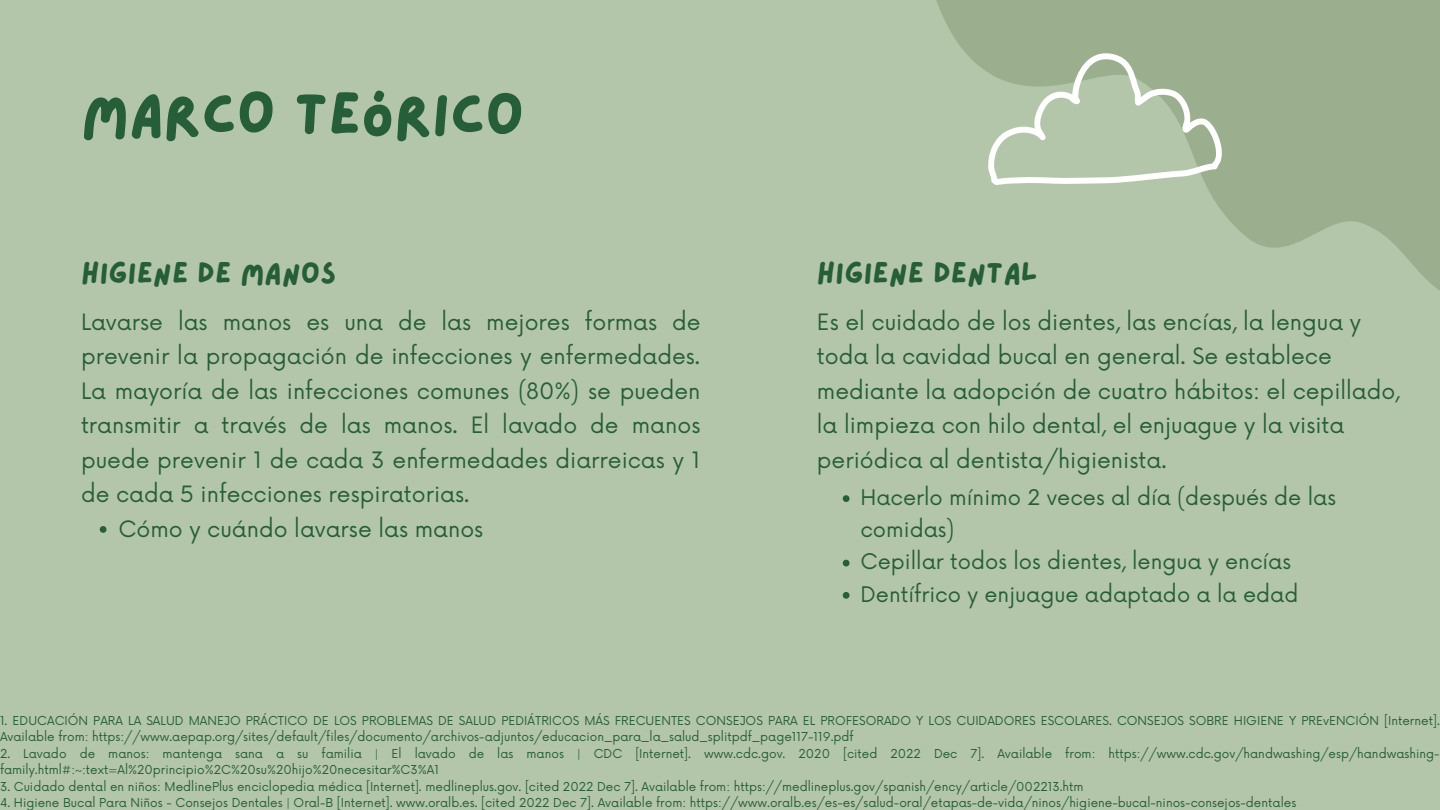
<style>
.page{position:relative;width:1440px;height:810px;background:#b4c6a9}
.page>*{position:absolute;margin:0;border:0;box-sizing:border-box;transform-origin:0 0}
.t1{font:60px "Lazydog";color:#265e39}
.t2{font:30px "Lazydog";color:#265e39}
.t3{font:22px/34.5px "Now";color:#265e39;text-align:justify}
.t4{font:21px/32.2px "Now";color:#265e39}
.t5{font:12px/16.5px "Now";color:#265e39}
</style>
<div class="page">
<svg style="left:936px;top:0;width:504px;height:291px;fill:#9baf8f"></svg>
<svg style="left:987px;top:49px;width:236px;height:136px"></svg>
<svg style="left:100px;top:526px;width:6px;height:7px"></svg>
<svg style="left:843px;top:495px;width:7px;height:7px"></svg>
<svg style="left:843px;top:560px;width:7px;height:6px"></svg>
<svg style="left:843px;top:592px;width:7px;height:7px"></svg>
<h1 class="t1" style="left:81px;top:85px;width:445px">MARCO TEÓRICO</h1>
<h2 class="t2" style="left:81px;top:259px;width:257px">HIGIENE DE MANOS</h2>
<p class="t3" style="left:81px;top:306px;width:621px">Lavarse las manos es una de las mejores formas de prevenir la propagación de infecciones y enfermedades.<br>La mayoría de las infecciones comunes (80%) se pueden transmitir a través de las manos. El lavado de manos puede prevenir 1 de cada 3 enfermedades diarreicas y 1 de cada 5 infecciones respiratorias.</p>
<h3 class="t3" style="left:118px;top:513px;width:366px">Cómo y cuándo lavarse las manos</h3>
<h2 class="t2" style="left:817px;top:259px;width:222px">HIGIENE DENTAL</h2>
<p class="t3" style="left:817px;top:306px;width:585px;text-align:left">Es el cuidado de los dientes, las encías, la lengua y toda la cavidad bucal en general. Se establece mediante la adopción de cuatro hábitos: el cepillado, la limpieza con hilo dental, el enjuague y la visita periódica al dentista/higienista.</p>
<h3 class="t4" style="left:860px;top:482px;width:477px">Hacerlo mínimo 2 veces al día (después de las comidas)<br>Cepillar todos los dientes, lengua y encías Dentífrico y enjuague adaptado a la edad</h3>
<p class="t5" style="left:0;top:713px;width:1441px">1. EDUCACIÓN PARA LA SALUD MANEJO PRÁCTICO DE LOS PROBLEMAS DE SALUD PEDIÁTRICOS MÁS FRECUENTES CONSEJOS PARA EL PROFESORADO Y LOS CUIDADORES ESCOLARES. CONSEJOS SOBRE HIGIENE Y PREvENCIÓN [Internet].<br>Available from: https://www.aepap.org/sites/default/files/documento/archivos-adjuntos/educacion_para_la_salud_splitpdf_page117-119.pdf</p>
<p class="t5" style="left:0;top:746px;width:1441px">2. Lavado de manos: mantenga sana a su familia | El lavado de las manos | CDC [Internet]. www.cdc.gov. 2020 [cited 2022 Dec 7]. Available from: https://www.cdc.gov/handwashing/esp/handwashing&shy;family.html#:~:text=Al%20principio%2C%20su%20hijo%20necesitar%C3%A1</p>
<p class="t5" style="left:0;top:779px;width:1085px">3. Cuidado dental en niños: MedlinePlus enciclopedia médica [Internet]. medlineplus.gov. [cited 2022 Dec 7]. Available from: https://medlineplus.gov/spanish/ency/article/002213.htm</p>
<p class="t5" style="left:0;top:795px;width:1298px">4. Higiene Bucal Para Niños - Consejos Dentales | Oral-B [Internet]. www.oralb.es. [cited 2022 Dec 7]. Available from: https://www.oralb.es/es-es/salud-oral/etapas-de-vida/ninos/higiene-bucal-ninos-consejos-dentales</p>
</div>
